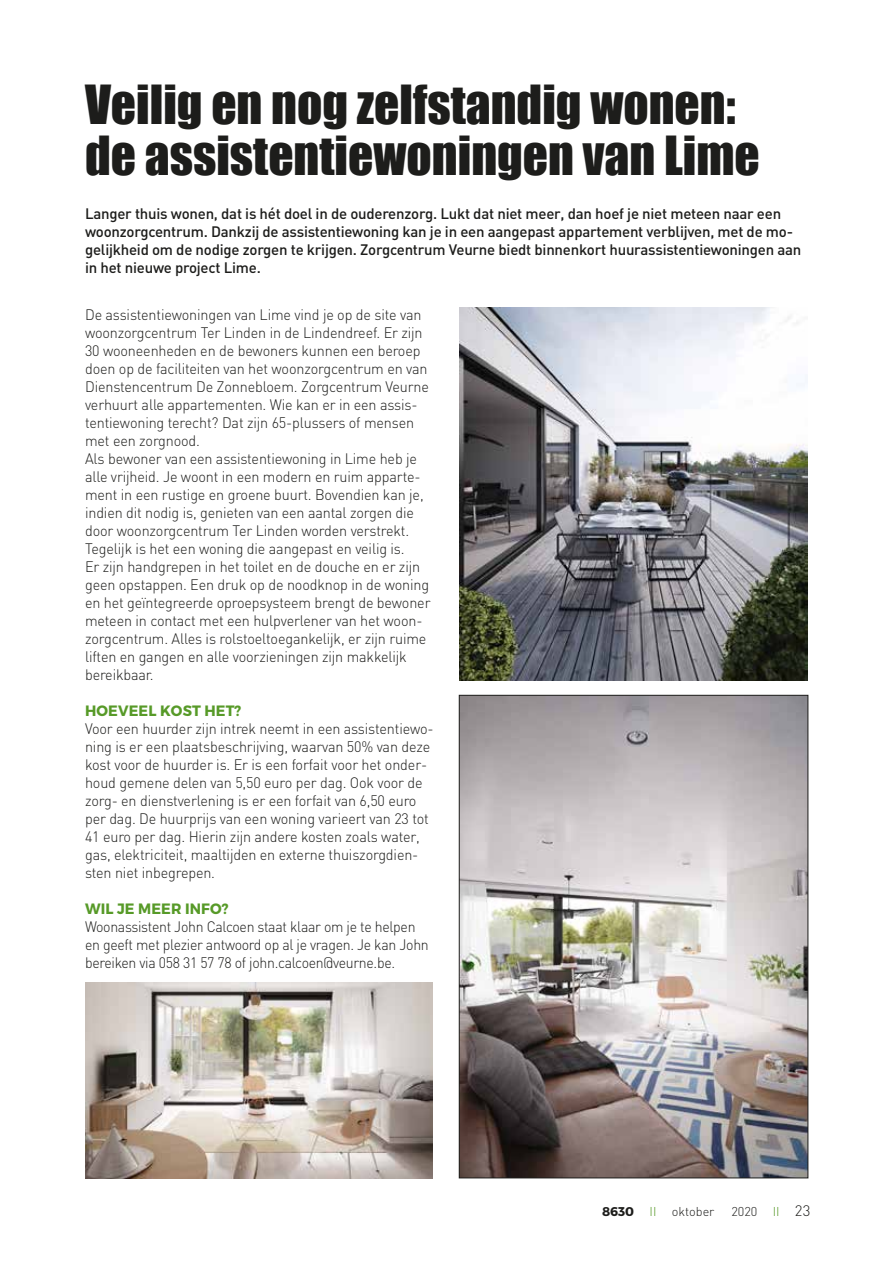
<style>
.page{position:relative;width:893px;height:1263px;background:#fff}
.page>*{position:absolute;margin:0;border:0;box-sizing:border-box;transform-origin:0 0}
.t1{font:49.5px/51px "Impact";color:#1d1d1b}
.t2{font:300 15px/18px "DIN";letter-spacing:-.01em;color:#1d1d1b;scale:.96 1}
.t3{font:500 15px/18px "DIN";letter-spacing:-.015em;color:#1d1d1b}
.t4{font:300 15px/18px "DIN";letter-spacing:-.01em;color:#1d1d1b;scale:.94 1}
.t5{font:700 15px "Montserrat";letter-spacing:.01em;color:#579a28;scale:.96 1}
.t6{font:300 12.75px "DIN";color:#1d1d1b}
.s1{font-family:"Montserrat";font-weight:700}
.s2{color:#579a28}
.s3{font-size:15px}
</style>
<div class="page">
<img style="left:85px;top:982px;width:348px;height:196px">
<img style="left:459px;top:308px;width:349px;height:372px">
<img style="left:461px;top:697px;width:345px;height:479px">
<h1 class="t1" style="left:85px;top:78px;width:676px">Veilig en nog zelfstandig wonen: de assistentiewoningen van Lime</h1>
<p class="t3" style="left:85px;top:204px;width:718px">Langer thuis wonen, dat is hét doel in de ouderenzorg. Lukt dat niet meer, dan hoef je niet meteen naar een woonzorgcentrum. Dankzij de assistentiewoning kan je in een aangepast appartement verblijven, met de mo&shy;gelijkheid om de nodige zorgen te krijgen. Zorgcentrum Veurne biedt binnenkort huurassistentiewoningen aan in het nieuwe project Lime.</p>
<p class="t2" style="left:85px;top:305px;width:361px">De assistentiewoningen van Lime vind je op de site van woonzorgcentrum Ter Linden in de Lindendreef. Er zijn 30 wooneenheden en de bewoners kunnen een beroep doen op de faciliteiten van het woonzorgcentrum en van Dienstencentrum De Zonnebloem. Zorgcentrum Veurne verhuurt alle appartementen. Wie kan er in een assis&shy;tentiewoning terecht? Dat zijn 65-plussers of mensen met een zorgnood.<br>Als bewoner van een assistentiewoning in Lime heb je alle vrijheid. Je woont in een modern en ruim apparte&shy;ment in een rustige en groene buurt. Bovendien kan je, indien dit nodig is, genieten van een aantal zorgen die door woonzorgcentrum Ter Linden worden verstrekt.<br>Tegelijk is het een woning die aangepast en veilig is.<br>Er zijn handgrepen in het toilet en de douche en er zijn geen opstappen. Een druk op de noodknop in de woning en het geïntegreerde oproepsysteem brengt de bewoner meteen in contact met een hulpverlener van het woon&shy;zorgcentrum. Alles is rolstoeltoegankelijk, er zijn ruime liften en gangen en alle voorzieningen zijn makkelijk bereikbaar.</p>
<p class="t5" style="left:85px;top:701px;width:164px">HOEVEEL KOST HET?</p>
<p class="t2" style="left:85px;top:719px;width:365px">Voor een huurder zijn intrek neemt in een assistentiewo&shy;ning is er een plaatsbeschrijving, waarvan 50% van deze kost voor de huurder is. Er is een forfait voor het onder&shy;houd gemene delen van 5,50 euro per dag. Ook voor de zorg- en dienstverlening is er een forfait van 6,50 euro per dag. De huurprijs van een woning varieert van 23 tot 41 euro per dag. Hierin zijn andere kosten zoals water, gas, elektriciteit, maaltijden en externe thuiszorgdien&shy;sten niet inbegrepen.</p>
<p class="t5" style="left:85px;top:899px;width:151px">WIL JE MEER INFO?</p>
<p class="t4" style="left:85px;top:917px;width:367px">Woonassistent John Calcoen staat klaar om je te helpen en geeft met plezier antwoord op al je vragen. Je kan John bereiken via 058 31 57 78 of john.calcoen@veurne.be.</p>
<p class="t6" style="left:602px;top:1203px;width:114px"><span class="s1">8630</span> <span class="s2">II</span> oktober</p>
<p class="t6" style="left:731px;top:1203px;width:81px">2020 <span class="s2">II</span> <span class="s3">23</span></p>
</div>
